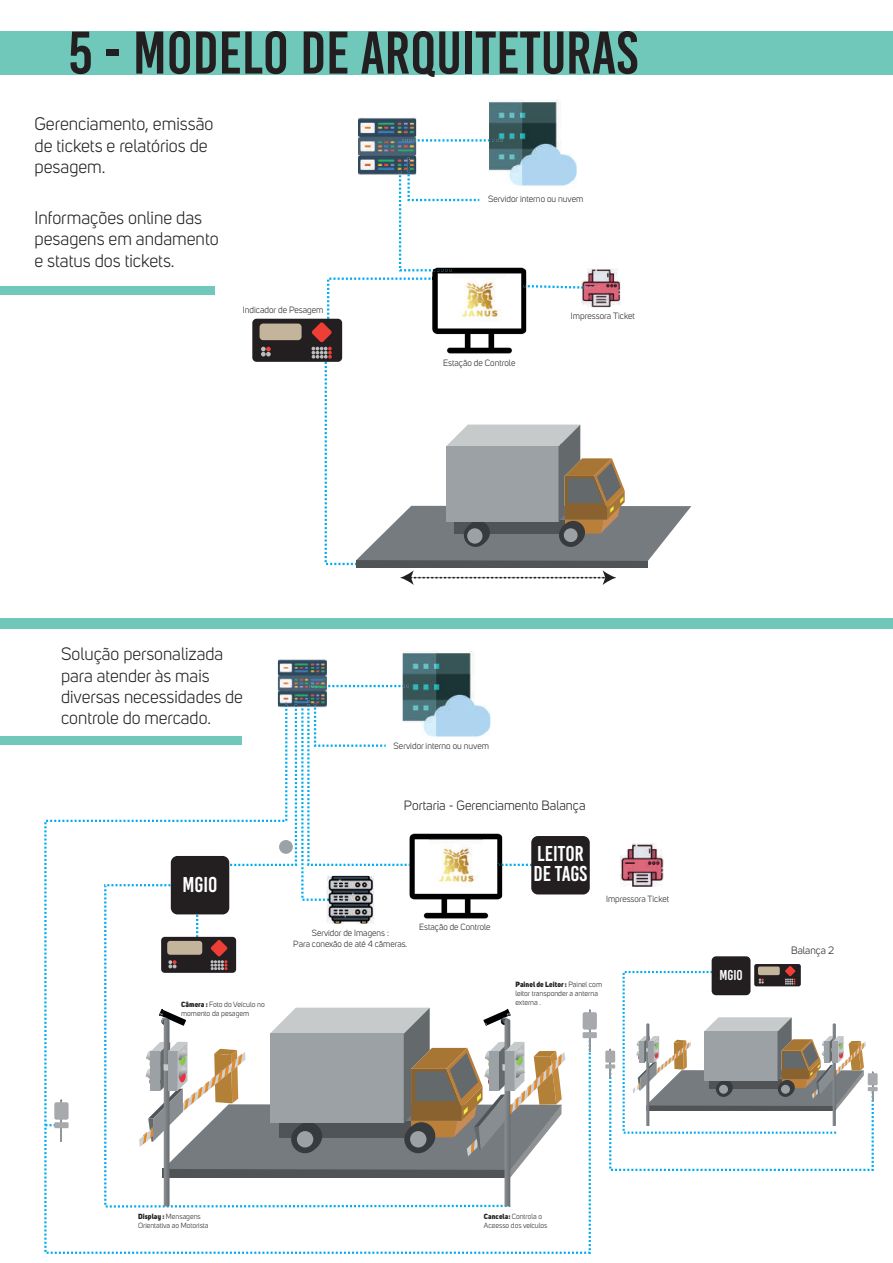
<style>
.page{position:relative;width:893px;height:1263px;background:#fff}
.page>*{position:absolute;margin:0;border:0;box-sizing:border-box;transform-origin:0 0}
.t1{font:60px "Bebas Kai";color:#231f20}
.t2{font:21.45px/19.2px "Bebas Kai";color:#fff}
.t3{font:18px/21.6px "Uni Sans";color:#231f20}
.t4{font:17.7px/21.3px "Uni Sans";color:#231f20}
.t5{font:14.25px "Bebas Kai";color:#fff}
.t6{font:13.35px "Uni Sans";color:#231f20}
.t7{font:10.5px "Uni Sans";color:#231f20}
.t8{font:9px "Uni Sans";color:#231f20}
.t9{font:8.85px/10.6px "Uni Sans";color:#231f20;text-align:center}
.t10{font:7.5px/9px "Uni Sans";color:#231f20}
.t11{font:7.35px/8.9px "Uni Sans";color:#231f20}
.s1{font-weight:800}
</style>
<div class="page">
<svg style="left:44px;top:715px;width:547px;height:539px"></svg>
<svg style="left:196px;top:914px;width:2px;height:23px"></svg>
<div style="left:0;top:31px;width:893px;height:44px;background:#70c8ba"></div>
<img style="left:432px;top:267px;width:94px;height:11px">
<img style="left:453px;top:273px;width:53px;height:5px">
<img style="left:587px;top:268px;width:31px;height:10px">
<img style="left:358px;top:117px;width:58px;height:58px">
<svg style="left:399px;top:158px;width:80px;height:113px"></svg>
<img style="left:407px;top:158px;width:3px;height:17px">
<div style="left:252px;top:319px;width:90px;height:43px;background:#231f20;border-radius:4px"></div>
<div style="left:260px;top:324px;width:42px;height:16px;background:#c3b49b;border-radius:4px"></div>
<svg style="left:261px;top:347px;width:10px;height:9px"></svg>
<img style="left:278px;top:659px;width:49px;height:41px">
<svg style="left:215px;top:700px;width:195px;height:201px"></svg>
<div style="left:0;top:618px;width:893px;height:11px;background:#70c8ba"></div>
<img style="left:410px;top:829px;width:92px;height:93px">
<svg style="left:497px;top:864px;width:34px;height:2px"></svg>
<img style="left:430px;top:838px;width:52px;height:53px">
<img style="left:620px;top:843px;width:44px;height:44px">
<div style="left:161px;top:937px;width:75px;height:36px;background:#231f20;border-radius:4px"></div>
<div style="left:167px;top:941px;width:35px;height:14px;background:#c3b49b;border-radius:3px"></div>
<svg style="left:168px;top:960px;width:9px;height:8px"></svg>
<svg style="left:211px;top:940px;width:17px;height:30px"></svg>
<div style="left:531px;top:836px;width:59px;height:58px;background:#231f20;border-radius:7px"></div>
<img style="left:403px;top:651px;width:87px;height:87px">
<svg style="left:309px;top:685px;width:100px;height:2px"></svg>
<img style="left:489px;top:100px;width:88px;height:86px">
<svg style="left:403px;top:139px;width:99px;height:3px"></svg>
<img style="left:327px;top:876px;width:47px;height:47px">
<img style="left:327px;top:898px;width:17px;height:3px">
<div style="left:171px;top:856px;width:58px;height:58px;background:#231f20;border-radius:7px"></div>
<hr style="left:61px;top:1100px;width:1px;height:41px;background:#939598">
<div style="left:54px;top:1102px;width:15px;height:18px;background:#a8a9ad;border-radius:2px"></div>
<div style="left:54px;top:1122px;width:15px;height:6px;background:#a8a9ad"></div>
<svg style="left:139px;top:1008px;width:426px;height:198px"></svg>
<hr style="left:589px;top:1010px;width:2px;height:41px;background:#939598">
<div style="left:583px;top:1012px;width:14px;height:17px;background:#a8a9ad;border-radius:2px"></div>
<div style="left:583px;top:1032px;width:14px;height:6px;background:#a8a9ad"></div>
<div style="left:712px;top:956px;width:38px;height:39px;background:#231f20;border-radius:4px"></div>
<div style="left:754px;top:964px;width:47px;height:22px;background:#231f20;border-radius:2px"></div>
<div style="left:758px;top:966px;width:22px;height:9px;background:#c3b49b;border-radius:2px"></div>
<svg style="left:785px;top:966px;width:10px;height:10px"></svg>
<div style="left:605px;top:1050px;width:10px;height:12px;background:#a8a9ad"></div>
<svg style="left:605px;top:1064px;width:10px;height:4px"></svg>
<div style="left:868px;top:1073px;width:10px;height:12px;background:#a8a9ad"></div>
<svg style="left:608px;top:970px;width:267px;height:201px"></svg>
<hr style="left:868px;top:1087px;width:10px;height:4px;background:#a8a9ad">
<svg style="left:312px;top:278px;width:379px;height:307px"></svg>
<div style="left:279px;top:840px;width:14px;height:14px;background:#9ba1a4;border-radius:50%"></div>
<div style="left:467px;top:528px;width:15px;height:16px;background:#9ba1a4;border-radius:50%"></div>
<div style="left:0;top:736px;width:242px;height:8px;background:#70c8ba"></div>
<div style="left:0;top:286px;width:215px;height:8px;background:#70c8ba"></div>
<h1 class="t1" style="left:69px;top:21px;width:571px">5 - MODELO DE ARQUITETURAS</h1>
<p class="t3" style="left:35px;top:113px;width:180px">Gerenciamento, emissão de tickets e relatórios de pesagem.</p>
<p class="t3" style="left:35px;top:207px;width:186px">Informações online das pesagens em andamento e status dos tickets.</p>
<p class="t8" style="left:243px;top:305px;width:82px">Indicador de Pesagem</p>
<p class="t8" style="left:488px;top:194px;width:97px">Servidor interno ou nuvem</p>
<p class="t8" style="left:443px;top:358px;width:74px">Estação de Controle</p>
<p class="t8" style="left:571px;top:311px;width:65px">Impressora Ticket</p>
<p class="t4" style="left:61px;top:644px;width:183px">Solução personalizada para atender às mais diversas necessidades de controle do mercado.</p>
<p class="t2" style="left:182px;top:875px;width:37px">MGIO</p>
<p class="t10" style="left:181px;top:1000px;width:85px"><span class="s1">Câmera :</span> Foto do Veículo no momento da pesagem</p>
<p class="t8" style="left:394px;top:741px;width:97px">Servidor interno ou nuvem</p>
<p class="t6" style="left:404px;top:797px;width:183px">Portaria - Gerenciamento Balança</p>
<p class="t9" style="left:293px;top:927px;width:116px">Servidor de Imagens :<br>Para conexão de até 4 câmeras.</p>
<p class="t9" style="left:419px;top:921px;width:73px">Estação de Controle</p>
<p class="t2" style="left:534px;top:844px;width:55px">LEITOR<br>DE TAGS</p>
<p class="t9" style="left:606px;top:894px;width:65px">Impressora Ticket</p>
<p class="t10" style="left:515px;top:980px;width:88px"><span class="s1">Painel de Leitor :</span> Painel com leitor transponder a anterna externa .</p>
<p class="t5" style="left:719px;top:968px;width:25px">MGIO</p>
<p class="t7" style="left:791px;top:944px;width:45px">Balança 2</p>
<p class="t11" style="left:138px;top:1212px;width:72px"><span class="s1">Display :</span> Mensagens<br>Orientativa ao Motorista</p>
<p class="t11" style="left:484px;top:1212px;width:65px"><span class="s1">Cancela:</span> Controla o<br>Aceesso dos veículos</p>
</div>
